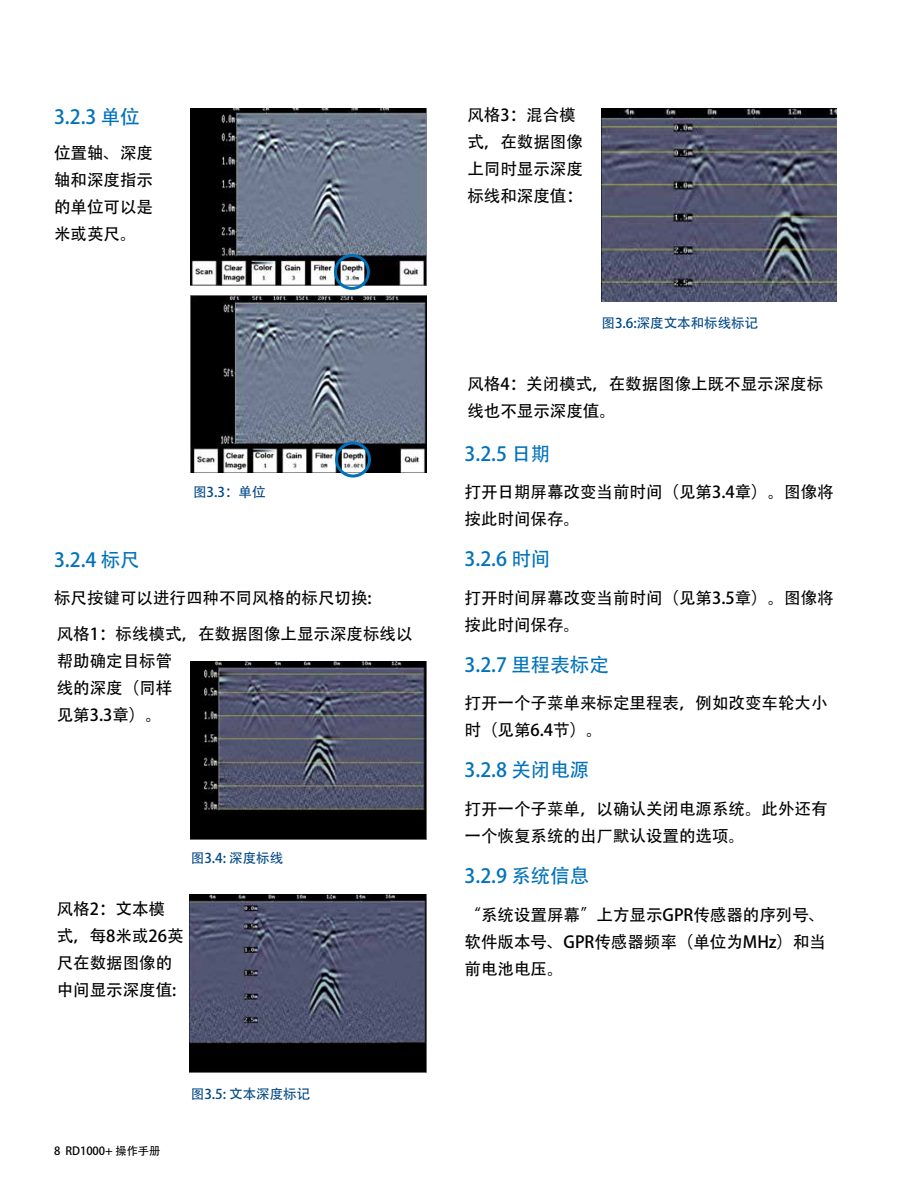
<style>
.page{position:relative;width:918px;height:1188px;background:#fff}
.page>*{position:absolute;margin:0;border:0;box-sizing:border-box;transform-origin:0 0}
.t1{font:19.5px "Adobe Heiti Std";color:#0072bc}
.t2{font:16.5px/27px "Adobe Heiti Std";color:#000}
.t3{font:13.5px "Adobe Heiti Std";color:#004785}
.t4{font:11.25px "Adobe Heiti Std";color:#000}
</style>
<div class="page">
<img style="left:191px;top:108px;width:235px;height:177px">
<img style="left:191px;top:296px;width:235px;height:177px">
<div style="left:334px;top:254px;width:36px;height:36px;border:3px solid #0072bc;border-radius:50%"></div>
<div style="left:335px;top:442px;width:36px;height:36px;border:3px solid #0072bc;border-radius:50%"></div>
<img style="left:191px;top:661px;width:235px;height:179px">
<img style="left:190px;top:894px;width:236px;height:178px">
<img style="left:602px;top:109px;width:235px;height:192px">
<p class="t1" style="left:54px;top:105px;width:87px">3.2.3 单位</p>
<p class="t2" style="left:54px;top:140px;width:100px;text-align:justify">位置轴、深度轴和深度指示的单位可以是米或英尺。</p>
<p class="t3" style="left:193px;top:484px;width:74px">图3.3：单位</p>
<p class="t1" style="left:54px;top:548px;width:87px">3.2.4 标尺</p>
<p class="t2" style="left:54px;top:581px;width:360px;line-height:35.5px">标尺按键可以进行四种不同风格的标尺切换:<br>风格1：标线模式，在数据图像上显示深度标线以</p>
<p class="t2" style="left:57px;top:648px;width:117px;text-align:justify">帮助确定目标管线的深度（同样见第3.3章）。</p>
<p class="t3" style="left:191px;top:850px;width:94px">图3.4: 深度标线</p>
<p class="t2" style="left:57px;top:895px;width:128px">风格2：文本模式，每8米或26英尺在数据图像的中间显示深度值:</p>
<p class="t4" style="left:54px;top:1144px;width:108px">8 RD1000+ 操作手册</p>
<p class="t3" style="left:191px;top:1086px;width:121px">图3.5: 文本深度标记</p>
<p class="t2" style="left:467px;top:102px;width:117px">风格3：混合模式，在数据图像上同时显示深度标线和深度值：</p>
<p class="t3" style="left:602px;top:315px;width:158px">图3.6:深度文本和标线标记</p>
<p class="t2" style="left:467px;top:371px;width:357px">风格4：关闭模式，在数据图像上既不显示深度标线也不显示深度值。</p>
<p class="t1" style="left:465px;top:442px;width:87px">3.2.5 日期</p>
<p class="t2" style="left:465px;top:479px;width:371px">打开日期屏幕改变当前时间（见第3.4章）。图像将按此时间保存。</p>
<p class="t1" style="left:465px;top:547px;width:87px">3.2.6 时间</p>
<p class="t2" style="left:465px;top:585px;width:371px">打开时间屏幕改变当前时间（见第3.5章）。图像将按此时间保存。</p>
<p class="t1" style="left:465px;top:653px;width:146px">3.2.7 里程表标定</p>
<p class="t2" style="left:465px;top:690px;width:364px">打开一个子菜单来标定里程表，例如改变车轮大小时（见第6.4节）。</p>
<p class="t1" style="left:465px;top:759px;width:126px">3.2.8 关闭电源</p>
<p class="t2" style="left:465px;top:796px;width:364px">打开一个子菜单，以确认关闭电源系统。此外还有一个恢复系统的出厂默认设置的选项。</p>
<p class="t1" style="left:465px;top:864px;width:126px">3.2.9 系统信息</p>
<p class="t2" style="left:465px;top:902px;width:363px;text-align:justify">“系统设置屏幕”上方显示GPR传感器的序列号、软件版本号、GPR传感器频率（单位为MHz）和当前电池电压。</p>
</div>
